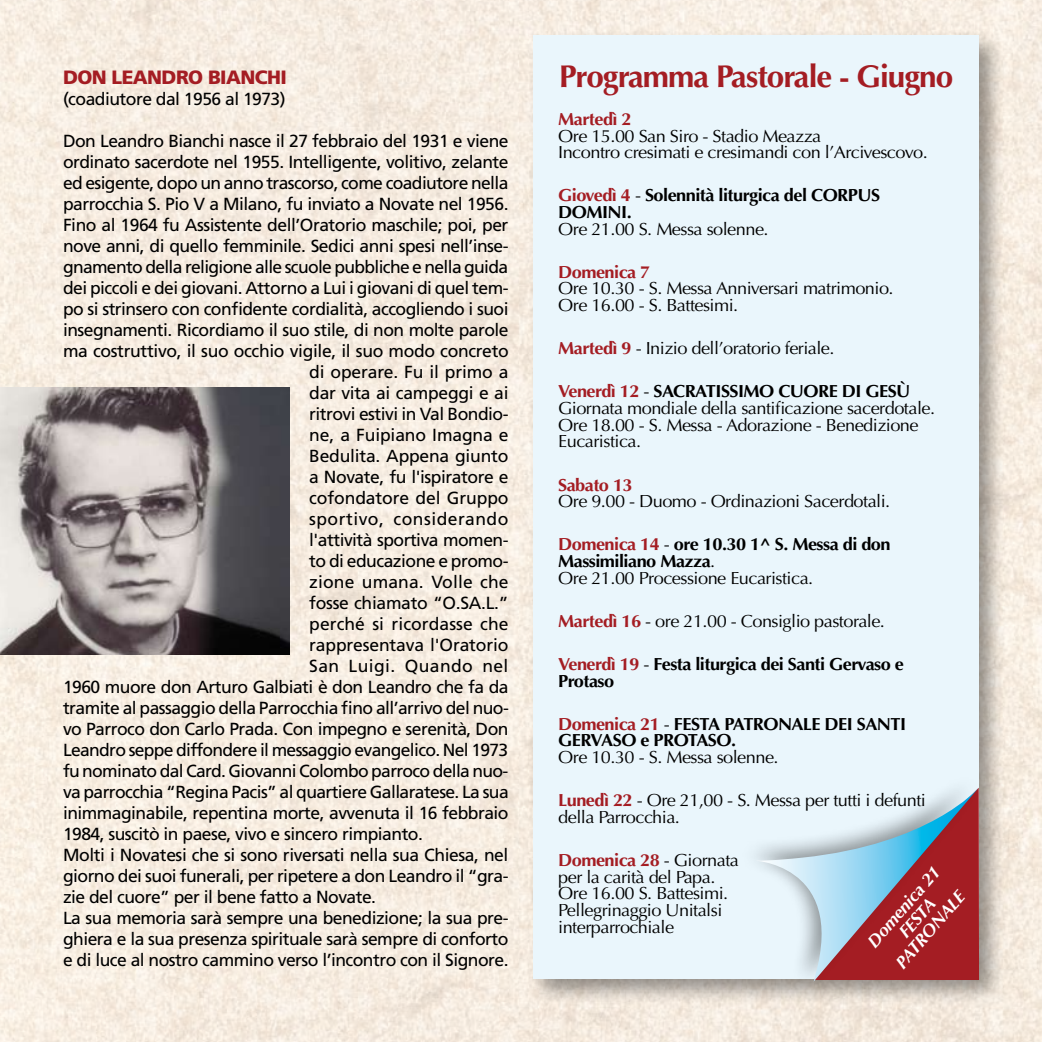
<style>
.page{position:relative;width:1042px;height:1042px;background:#fff}
.page>*{position:absolute;margin:0;border:0;box-sizing:border-box;transform-origin:0 0}
.t1{font:700 31.5px "Optima LT Std";color:#a41d23}
.t2{font:900 19.25px "Frutiger LT Std";letter-spacing:-.03em;color:#a41d23}
.t3{font:17.5px "Frutiger LT Std";letter-spacing:-.03em;color:#000}
.t4{font:17.5px/16.6px "Optima LT Std";letter-spacing:-.03em;color:#000;scale:1.04 1}
.t5{font:700 17.5px/16.6px "Optima LT Std";letter-spacing:-.03em;color:#000;scale:1.04 1}
.t6{font:17.5px "Frutiger LT Std";letter-spacing:-.01em;color:#000}
.t7{font:700 17.5px "Optima LT Std";letter-spacing:-.03em;color:#a41d23;scale:1.04 1}
.t8{font:17.5px "Frutiger LT Std";letter-spacing:.005em;color:#000}
.t9{font:17.5px "Frutiger LT Std";letter-spacing:.025em;color:#000}
.t10{font:italic 700 17.5px/17.5px "Optima LT Std";color:#fff;text-align:center}
.t11{font:17.5px "Frutiger LT Std";letter-spacing:-.005em;color:#000}
.s1{color:#a41d23}
.s2{font-weight:400}
.s3{font-weight:700;color:#a41d23}
.s4{font-weight:400;color:#000}
.s5{color:#000}
</style>
<div class="page">
<img style="left:0;top:0;width:1042px;height:1042px">
<div style="left:526px;top:29px;width:487px;height:985px;background:#000;opacity:.4"></div>
<div style="left:533px;top:36px;width:446px;height:943px;background:#eaf6fc"></div>
<div style="left:731px;top:764px;width:269px;height:237px;background:#000;opacity:.4"></div>
<svg style="left:747px;top:788px;width:231px;height:193px"></svg>
<img style="left:0;top:387px;width:289px;height:267px">
<p class="t2" style="left:63px;top:66px;width:225px">DON LEANDRO BIANCHI</p>
<p class="t3" style="left:63px;top:89px;width:224px">(coadiutore dal 1956 al 1973)</p>
<p class="t3" style="left:63px;top:131px;width:447px">Don Leandro Bianchi nasce il 27 febbraio del 1931 e viene</p>
<p class="t3" style="left:63px;top:152px;width:447px">ordinato sacerdote nel 1955. Intelligente, volitivo, zelante</p>
<p class="t3" style="left:63px;top:173px;width:447px">ed esigente, dopo un anno trascorso, come coadiutore nella</p>
<p class="t3" style="left:63px;top:194px;width:447px">parrocchia S. Pio V a Milano, fu inviato a Novate nel 1956.</p>
<p class="t3" style="left:63px;top:215px;width:447px">Fino al 1964 fu Assistente dell’Oratorio maschile; poi, per</p>
<p class="t3" style="left:63px;top:236px;width:447px">nove anni, di quello femminile. Sedici anni spesi nell’inse-</p>
<p class="t3" style="left:63px;top:257px;width:447px">gnamento della religione alle scuole pubbliche e nella guida</p>
<p class="t3" style="left:63px;top:278px;width:447px">dei piccoli e dei giovani. Attorno a Lui i giovani di quel tem-</p>
<p class="t3" style="left:63px;top:299px;width:447px">po si strinsero con confidente cordialità, accogliendo i suoi</p>
<p class="t3" style="left:63px;top:320px;width:447px">insegnamenti. Ricordiamo il suo stile, di non molte parole</p>
<p class="t3" style="left:63px;top:341px;width:447px">ma costruttivo, il suo occhio vigile, il suo modo concreto</p>
<p class="t6" style="left:309px;top:362px;width:201px">di operare. Fu il primo a</p>
<p class="t3" style="left:309px;top:383px;width:201px">dar vita ai campeggi e ai</p>
<p class="t3" style="left:309px;top:404px;width:201px">ritrovi estivi in Val Bondio-</p>
<p class="t6" style="left:309px;top:425px;width:201px">ne, a Fuipiano Imagna e</p>
<p class="t6" style="left:309px;top:446px;width:201px">Bedulita. Appena giunto</p>
<p class="t3" style="left:309px;top:467px;width:201px">a Novate, fu l'ispiratore e</p>
<p class="t11" style="left:309px;top:488px;width:201px">cofondatore del Gruppo</p>
<p class="t9" style="left:309px;top:509px;width:201px">sportivo, considerando</p>
<p class="t3" style="left:309px;top:530px;width:201px">l'attività sportiva momen-</p>
<p class="t3" style="left:309px;top:551px;width:201px">to di educazione e promo-</p>
<p class="t8" style="left:309px;top:572px;width:201px">zione umana. Volle che</p>
<p class="t3" style="left:309px;top:593px;width:201px">fosse chiamato “O.SA.L.”</p>
<p class="t8" style="left:309px;top:614px;width:201px">perché si ricordasse che</p>
<p class="t6" style="left:309px;top:635px;width:201px">rappresentava l'Oratorio</p>
<p class="t9" style="left:309px;top:656px;width:201px">San Luigi. Quando nel</p>
<p class="t3" style="left:63px;top:677px;width:447px">1960 muore don Arturo Galbiati è don Leandro che fa da</p>
<p class="t3" style="left:63px;top:698px;width:447px">tramite al passaggio della Parrocchia fino all’arrivo del nuo-</p>
<p class="t3" style="left:63px;top:719px;width:447px">vo Parroco don Carlo Prada. Con impegno e serenità, Don</p>
<p class="t3" style="left:63px;top:740px;width:447px">Leandro seppe diffondere il messaggio evangelico. Nel 1973</p>
<p class="t3" style="left:63px;top:761px;width:447px">fu nominato dal Card. Giovanni Colombo parroco della nuo-</p>
<p class="t3" style="left:63px;top:782px;width:447px">va parrocchia “Regina Pacis” al quartiere Gallaratese. La sua</p>
<p class="t3" style="left:63px;top:803px;width:447px">inimmaginabile, repentina morte, avvenuta il 16 febbraio</p>
<p class="t3" style="left:63px;top:824px;width:361px">1984, suscitò in paese, vivo e sincero rimpianto.</p>
<p class="t3" style="left:63px;top:845px;width:447px">Molti i Novatesi che si sono riversati nella sua Chiesa, nel</p>
<p class="t3" style="left:63px;top:866px;width:447px">giorno dei suoi funerali, per ripetere a don Leandro il “gra-</p>
<p class="t3" style="left:63px;top:887px;width:315px">zie del cuore” per il bene fatto a Novate.</p>
<p class="t3" style="left:63px;top:908px;width:447px">La sua memoria sarà sempre una benedizione; la sua pre-</p>
<p class="t3" style="left:63px;top:929px;width:447px">ghiera e la sua presenza spirituale sarà sempre di conforto</p>
<p class="t3" style="left:63px;top:950px;width:447px">e di luce al nostro cammino verso l’incontro con il Signore.</p>
<h1 class="t1" style="left:559px;top:58px;width:396px">Programma Pastorale - Giugno</h1>
<p class="t7" style="left:558px;top:109px;width:72px">Martedì 2</p>
<p class="t4" style="left:558px;top:128px;width:357px">Ore 15.00 San Siro - Stadio Meazza<br>Incontro cresimati e cresimandi con l’Arcivescovo.</p>
<p class="t5" style="left:558px;top:187px;width:256px"><span class="s1">Giovedì 4</span> <span class="s2">-</span> Solennità liturgica del COR</p>
<p class="t5" style="left:848px;top:187px;width:31px">PUS</p>
<p class="t5" style="left:558px;top:204px;width:12px">DOMINI</p>
<p class="t5" style="left:627px;top:204px;width:6px">.</p>
<p class="t4" style="left:558px;top:221px;width:204px">Ore 21.00 S. Messa solenne.</p>
<p class="t7" style="left:558px;top:262px;width:90px">Domenica 7</p>
<p class="t4" style="left:558px;top:280px;width:324px">Ore 10.30 - S. Messa Anniversari matrimonio.<br>Ore 16.00 - S. Battesimi.</p>
<p class="t4" style="left:558px;top:340px;width:267px"><span class="s3">Martedì 9</span> - Inizio dell’oratorio feriale.</p>
<p class="t5" style="left:558px;top:383px;width:103px"><span class="s1">Venerdì 12</span> <span class="s2">-</span> SACRATISSIMO</p>
<p class="t5" style="left:778px;top:383px;width:36px">CUORE</p>
<p class="t5" style="left:842px;top:383px;width:67px">DIGESù</p>
<p class="t4" style="left:558px;top:400px;width:364px">Giornata mondiale della santificazione sacerdotale.<br>Ore 18.00 - S. Messa - Adorazione - Benedizione<br>Eucaristica.</p>
<p class="t7" style="left:558px;top:474px;width:73px">Sabato 13</p>
<p class="t4" style="left:558px;top:493px;width:321px">Ore 9.00 - Duomo - Ordinazioni Sacerdotali.</p>
<p class="t5" style="left:558px;top:536px;width:321px"><span class="s1">Domenica 14</span> <span class="s2">-</span> ore 10.30 1^ S. Messa di don<br>Massimiliano Mazza<span class="s2">.<br>Ore 21.00 Processione Eucaristica.</span></p>
<p class="t4" style="left:558px;top:613px;width:316px"><span class="s3">Martedì 16</span> - ore 21.00 - Consiglio pastorale.</p>
<p class="t5" style="left:558px;top:656px;width:334px"><span class="s1">Venerdì 19</span> <span class="s2">-</span> Festa liturgica dei Santi Gervaso e<br>Protaso</p>
<p class="t7" style="left:558px;top:713px;width:130px">Domenica 21 <span class="s4">-</span> <span class="s5">FESTA</span></p>
<p class="t5" style="left:724px;top:716px;width:20px">PATRONALE</p>
<p class="t5" style="left:824px;top:716px;width:10px">DEI</p>
<p class="t5" style="left:857px;top:716px;width:11px">SANTI</p>
<p class="t5" style="left:558px;top:732px;width:12px">GERVASO</p>
<p class="t5" style="left:640px;top:732px;width:34px">e PROTASO</p>
<p class="t5" style="left:731px;top:732px;width:6px">.</p>
<p class="t4" style="left:558px;top:749px;width:213px">Ore 10.30 - S. Messa solenne.</p>
<p class="t4" style="left:558px;top:792px;width:355px"><span class="s3">Lunedì 22</span> - Ore 21,00 - S. Messa per tutti i defunti della Parrocchia.</p>
<p class="t4" style="left:558px;top:852px;width:175px"><span class="s3">Domenica 28</span> - Giornata per la carità del Papa.<br>Ore 16.00 S. Battesimi.<br>Pellegrinaggio Unitalsi interparrochiale</p>
<p class="t10" style="left:864px;top:939px;width:102px;rotate:-49deg">Domenica 21<br>FESTA<br>PATRONALE</p>
</div>
